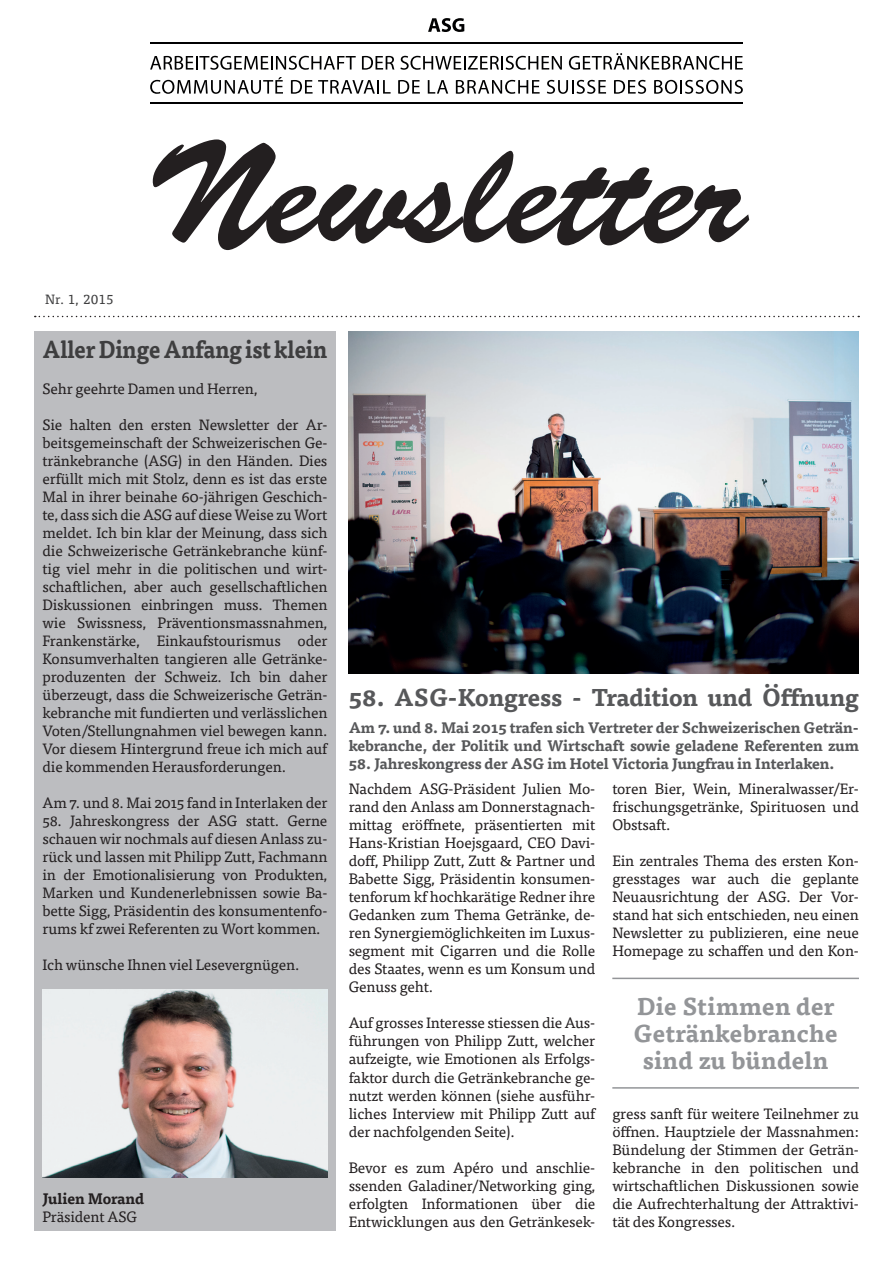
<style>
.page{position:relative;width:893px;height:1263px;background:#fff}
.page>*{position:absolute;margin:0;border:0;box-sizing:border-box;transform-origin:0 0}
.t1{font:145.5px "Brush Script Std";color:#231f20}
.t2{font:700 24px/27px "Tisa Pro";letter-spacing:.01em;color:#939598;text-align:center}
.t3{font:700 24px "Tisa Pro";letter-spacing:-.01em;color:#57585a}
.t4{font:700 24px "Tisa Pro";letter-spacing:-.01em;color:#3e3e3f;scale:.91 1}
.t5{font:15px/18px "Tisa Pro";letter-spacing:-.01em;color:#231f20;text-align:justify}
.t6{font:700 15px/18px "Tisa Pro";letter-spacing:-.01em;color:#57585a}
.t7{font:700 15px "Tisa Pro";letter-spacing:-.01em;color:#231f20}
.t8{font:13.5px "Tisa Pro";color:#3e3e3f}
</style>
<div class="page">
<div style="left:34px;top:332px;width:302px;height:899px;background:#bcbdc0"></div>
<svg style="left:35px;top:316px;width:824px;height:1px"></svg>
<svg style="left:150px;top:56px;width:206px;height:14px"></svg>
<svg style="left:362px;top:56px;width:32px;height:14px"></svg>
<svg style="left:400px;top:56px;width:162px;height:14px"></svg>
<svg style="left:569px;top:53px;width:174px;height:17px"></svg>
<svg style="left:150px;top:77px;width:133px;height:17px"></svg>
<svg style="left:291px;top:80px;width:100px;height:14px"></svg>
<svg style="left:398px;top:80px;width:22px;height:14px"></svg>
<svg style="left:428px;top:80px;width:20px;height:14px"></svg>
<svg style="left:456px;top:80px;width:84px;height:14px"></svg>
<svg style="left:547px;top:80px;width:59px;height:14px"></svg>
<svg style="left:614px;top:80px;width:32px;height:14px"></svg>
<svg style="left:654px;top:80px;width:89px;height:14px"></svg>
<svg style="left:428px;top:18px;width:36px;height:14px"></svg>
<hr style="left:150px;top:42px;width:592px;height:2px;background:#000001">
<hr style="left:150px;top:102px;width:592px;height:2px;background:#000001">
<img style="left:43px;top:990px;width:284px;height:188px">
<img style="left:349px;top:332px;width:510px;height:342px">
<hr style="left:612px;top:978px;width:247px;height:1px;background:#939598">
<hr style="left:612px;top:1087px;width:247px;height:2px;background:#939598">
<p class="t8" style="left:45px;top:289px;width:70px">Nr. 1, 2015</p>
<h1 class="t1" style="left:146px;top:113px;width:603px">Newsletter</h1>
<h2 class="t4" style="left:43px;top:330px;width:315px">Aller Dinge Anfang ist klein</h2>
<p class="t5" style="left:43px;top:379px;width:216px">Sehr geehrte Damen und Herren,</p>
<p class="t5" style="left:43px;top:415px;width:286px">Sie halten den ersten Newsletter der Ar&shy;beitsgemeinschaft der Schweizerischen Ge&shy;tränkebranche (ASG) in den Händen. Dies erfüllt mich mit Stolz, denn es ist das erste Mal in ihrer beinahe 60-jährigen Geschich&shy;te, dass sich die ASG auf diese Weise zu Wort meldet. Ich bin klar der Meinung, dass sich die Schweizerische Getränkebranche künf&shy;tig viel mehr in die politischen und wirt&shy;schaftlichen, aber auch gesellschaftlichen Diskussionen einbringen muss. Themen wie Swissness, Präventionsmassnahmen, Frankenstärke, Einkaufstourismus oder Konsumverhalten tangieren alle Getränke&shy;produzenten der Schweiz. Ich bin daher überzeugt, dass die Schweizerische Geträn&shy;kebranche mit fundierten und verlässlichen Voten/Stellungnahmen viel bewegen kann.<br>Vor diesem Hintergrund freue ich mich auf die kommenden Herausforderungen.</p>
<p class="t5" style="left:43px;top:793px;width:286px">Am 7. und 8. Mai 2015 fand in Interlaken der</p>
<p class="t5" style="left:43px;top:811px;width:286px">58. Jahreskongress der ASG statt. Gerne schauen wir nochmals auf diesen Anlass zu&shy;rück und lassen mit Philipp Zutt, Fachmann in der Emotionalisierung von Produkten, Marken und Kundenerlebnissen sowie Ba&shy;bette Sigg, Präsidentin des konsumentenfo&shy;rums kf zwei Referenten zu Wort kommen.</p>
<p class="t5" style="left:43px;top:955px;width:258px">Ich wünsche Ihnen viel Lesevergnügen.</p>
<p class="t7" style="left:43px;top:1187px;width:103px">Julien Morand</p>
<p class="t5" style="left:43px;top:1207px;width:96px">Präsident ASG</p>
<h2 class="t3" style="left:349px;top:678px;width:512px">58. ASG-Kongress - Tradition und Öffnung</h2>
<p class="t6" style="left:349px;top:718px;width:512px">Am 7. und 8. Mai 2015 trafen sich Vertreter der Schweizerischen Geträn&shy;kebranche, der Politik und Wirtschaft sowie geladene Referenten zum</p>
<p class="t6" style="left:349px;top:754px;width:487px">58. Jahreskongress der ASG im Hotel Victoria Jungfrau in Interlaken.</p>
<p class="t5" style="left:349px;top:779px;width:248px">Nachdem ASG-Präsident Julien Mo&shy;rand den Anlass am Donnerstagnach&shy;mittag eröffnete, präsentierten mit Hans-Kristian Hoejsgaard, CEO Davi&shy;doff, Philipp Zutt, Zutt &amp; Partner und Babette Sigg, Präsidentin konsumen&shy;tenforum kf hochkarätige Redner ihre Gedanken zum Thema Getränke, de&shy;ren Synergiemöglichkeiten im Luxus&shy;segment mit Cigarren und die Rolle des Staates, wenn es um Konsum und Genuss geht.</p>
<p class="t5" style="left:349px;top:1013px;width:248px">Auf grosses Interesse stiessen die Aus&shy;führungen von Philipp Zutt, welcher aufzeigte, wie Emotionen als Erfolgs&shy;faktor durch die Getränkebranche ge&shy;nutzt werden können (siehe ausführ&shy;liches Interview mit Philipp Zutt auf der nachfolgenden Seite).</p>
<p class="t5" style="left:349px;top:1157px;width:248px">Bevor es zum Apéro und anschlie&shy;ssenden Galadiner/Networking ging, erfolgten Informationen über die Entwicklungen aus den Getränkesek-</p>
<p class="t5" style="left:612px;top:779px;width:248px">toren Bier, Wein, Mineralwasser/Er&shy;frischungsgetränke, Spirituosen und Obstsaft.</p>
<p class="t5" style="left:612px;top:851px;width:248px">Ein zentrales Thema des ersten Kon&shy;gresstages war auch die geplante Neuausrichtung der ASG. Der Vor&shy;stand hat sich entschieden, neu einen Newsletter zu publizieren, eine neue Homepage zu schaffen und den Kon-</p>
<h2 class="t2" style="left:633px;top:992px;width:206px">Die Stimmen der<br>Getränkebranche sind zu bündeln</h2>
<p class="t5" style="left:612px;top:1103px;width:248px">gress sanft für weitere Teilnehmer zu öffnen. Hauptziele der Massnahmen:<br>Bündelung der Stimmen der Geträn&shy;kebranche in den politischen und wirtschaftlichen Diskussionen sowie die Aufrechterhaltung der Attraktivi&shy;tät des Kongresses.</p>
</div>
